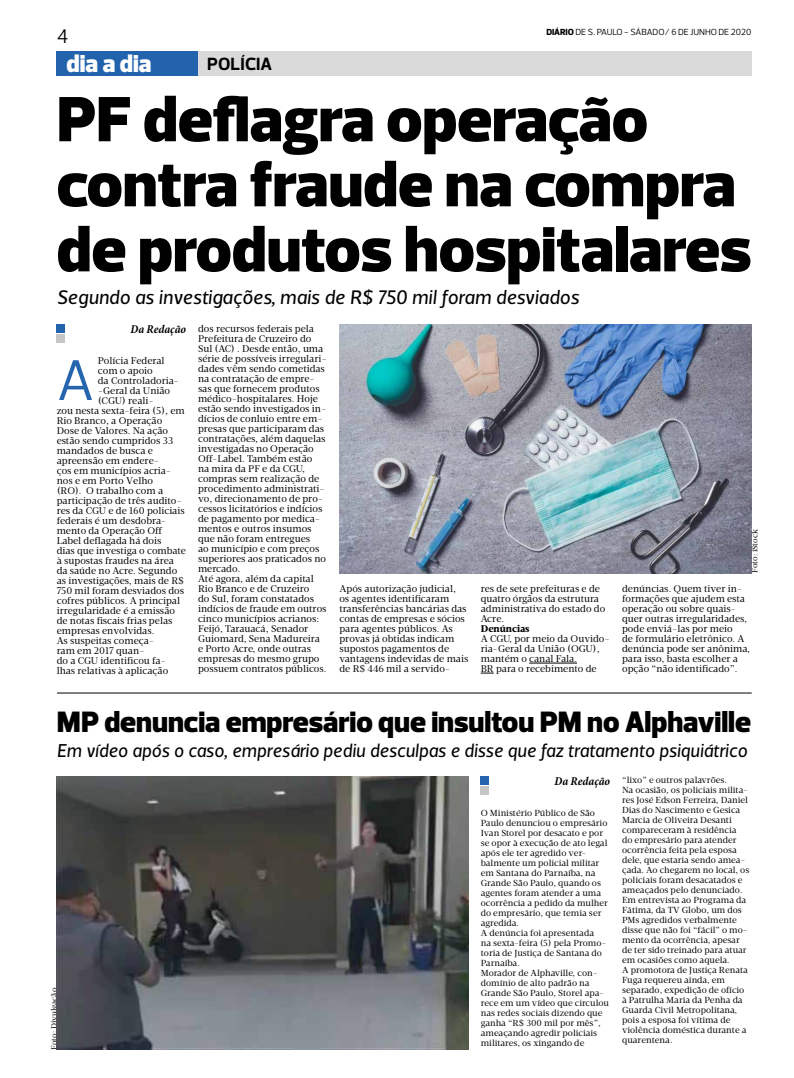
<style>
.page{position:relative;width:794px;height:1078px;background:#fff}
.page>*{position:absolute;margin:0;border:0;box-sizing:border-box;transform-origin:0 0}
.t1{font:900 65px/65px "Prelo";color:#000}
.t2{font:58px "Prelo";color:#2565ae}
.t3{font:900 30px "Prelo";color:#000}
.t4{font:900 25px "Prelo";color:#fff}
.t5{font:italic 20px "Velino Sans";color:#000}
.t6{font:20px "Prelo";color:#000}
.t7{font:italic 19px "Velino Sans";color:#000}
.t8{font:700 18px "Prelo";color:#000}
.t9{font:italic 700 condensed 12px "Minion Pro";letter-spacing:-.005em;color:#000}
.t10{font:10px/10px "Velino Text";color:#000}
.t11{font:900 10px "Velino Text";color:#000}
.t12{font:9px/10px "Velino Text";color:#000}
.t13{font:9px "Prelo";letter-spacing:-.005em;color:#000}
.t14{font:8px "Velino Text";color:#000}
.s1{font-weight:800}
</style>
<div class="page">
<div style="left:148px;top:51px;width:603px;height:24px;background:#dadada"></div>
<div style="left:57px;top:51px;width:141px;height:24px;background:#2363ad"></div>
<div style="left:57px;top:334px;width:8px;height:9px;background:#c6c6c6"></div>
<div style="left:57px;top:324px;width:8px;height:9px;background:#2464ae"></div>
<hr style="left:57px;top:692px;width:694px;height:1px;background:#000">
<div style="left:481px;top:786px;width:8px;height:8px;background:#c6c6c6"></div>
<div style="left:481px;top:776px;width:8px;height:8px;background:#2464ae"></div>
<img style="left:57px;top:776px;width:411px;height:273px">
<hr style="left:529px;top:662px;width:48px;height:1px;background:#000">
<svg style="left:481px;top:672px;width:13px;height:1px"></svg>
<img style="left:339px;top:324px;width:412px;height:249px">
<h3 class="t6" style="left:57px;top:24px;width:13px">4</h3>
<h3 class="t4" style="left:67px;top:48px;width:86px">dia a dia</h3>
<h3 class="t8" style="left:207px;top:52px;width:67px">POLÍCIA</h3>
<p class="t13" style="left:546px;top:27px;width:206px"><span class="s1">DIÁRIO</span> DE S. PAULO - SÁBADO/ 6 DE JUNHO DE 2020</p>
<h1 class="t1" style="left:57px;top:87px;width:696px">PF deflagra operação contra fraude na compra de produtos hospitalares</h1>
<h3 class="t5" style="left:57px;top:284px;width:524px">Segundo as investigações, mais de R$ 750 mil foram desviados</h3>
<p class="t9" style="left:130px;top:321px;width:57px">Da Redação</p>
<h2 class="t2" style="left:57px;top:345px;width:39px">A</h2>
<p class="t10" style="left:98px;top:355px;width:68px">Polícia Federal</p>
<p class="t10" style="left:98px;top:365px;width:57px">com o apoio</p>
<p class="t10" style="left:98px;top:375px;width:83px">da Controladoria-</p>
<p class="t10" style="left:98px;top:385px;width:74px">-Geral da União</p>
<p class="t10" style="left:98px;top:395px;width:58px">(CGU) reali-</p>
<p class="t10" style="left:57px;top:405px;width:130px">zou nesta sexta-feira (5), em</p>
<p class="t10" style="left:57px;top:415px;width:107px">Rio Branco, a Operação</p>
<p class="t10" style="left:57px;top:425px;width:113px">Dose de Valores. Na ação</p>
<p class="t10" style="left:57px;top:435px;width:118px">estão sendo cumpridos 33</p>
<p class="t10" style="left:57px;top:445px;width:98px">mandados de busca e</p>
<p class="t10" style="left:57px;top:455px;width:104px">apreensão em endere-</p>
<p class="t10" style="left:57px;top:465px;width:116px">ços em municípios acria-</p>
<p class="t10" style="left:57px;top:475px;width:98px">nos e em Porto Velho</p>
<p class="t10" style="left:57px;top:485px;width:108px">(RO). O trabalho com a</p>
<p class="t10" style="left:57px;top:495px;width:127px">participação de três audito-</p>
<p class="t10" style="left:57px;top:505px;width:130px">res da CGU e de 160 policiais</p>
<p class="t10" style="left:57px;top:515px;width:111px">federais é um desdobra-</p>
<p class="t10" style="left:57px;top:525px;width:107px">mento da Operação Off</p>
<p class="t10" style="left:57px;top:535px;width:106px">Label deflagada há dois</p>
<p class="t10" style="left:57px;top:545px;width:131px">dias que investiga o combate</p>
<p class="t10" style="left:57px;top:555px;width:119px">à supostas fraudes na área</p>
<p class="t10" style="left:57px;top:565px;width:122px">da saúde no Acre. Segundo</p>
<p class="t10" style="left:57px;top:575px;width:129px">as investigações, mais de R$</p>
<p class="t10" style="left:57px;top:585px;width:129px">750 mil foram desviados dos</p>
<p class="t10" style="left:57px;top:595px;width:125px">cofres públicos. A principal</p>
<p class="t10" style="left:57px;top:605px;width:120px">irregularidade é a emissão</p>
<p class="t10" style="left:57px;top:615px;width:117px">de notas fiscais frias pelas</p>
<p class="t10" style="left:57px;top:625px;width:99px">empresas envolvidas.</p>
<p class="t10" style="left:57px;top:635px;width:99px">As suspeitas começa-</p>
<p class="t10" style="left:57px;top:645px;width:89px">ram em 2017 quan-</p>
<p class="t10" style="left:57px;top:655px;width:111px">do a CGU identificou fa-</p>
<p class="t10" style="left:57px;top:665px;width:113px">lhas relativas à aplicação</p>
<p class="t10" style="left:198px;top:323px;width:130px">dos recursos federais pela<br>Prefeitura de Cruzeiro do<br>Sul (AC) . Desde então, uma série de possíveis irregulari&shy;dades vêm sendo cometidas na contratação de empre&shy;sas que fornecem produtos médico-hospitalares. Hoje estão sendo investigados in&shy;dícios de conluio entre em&shy;presas que participaram das contratações, além daquelas investigadas no Operação<br>Off-Label. Também estão<br>na mira da PF e da CGU, compras sem realização de procedimento administrati&shy;vo, direcionamento de pro&shy;cessos licitatórios e indícios de pagamento por medica&shy;mentos e outros insumos que não foram entregues<br>ao município e com preços superiores aos praticados no mercado.<br>Até agora, além da capital<br>Rio Branco e de Cruzeiro<br>do Sul, foram constatados indícios de fraude em outros cinco municípios acrianos:<br>Feijó, Tarauacá, Senador<br>Guiomard, Sena Madureira e Porto Acre, onde outras empresas do mesmo grupo possuem contratos públicos.</p>
<p class="t10" style="left:339px;top:583px;width:130px">Após autorização judicial, os agentes identificaram transferências bancárias das contas de empresas e sócios para agentes públicos. As provas já obtidas indicam supostos pagamentos de vantagens indevidas de mais de R$ 446 mil a servido-</p>
<p class="t10" style="left:481px;top:583px;width:126px">res de sete prefeituras e de quatro órgãos da estrutura administrativa do estado do<br>Acre.</p>
<p class="t11" style="left:481px;top:622px;width:50px">Denúncias</p>
<p class="t10" style="left:481px;top:633px;width:131px">A CGU, por meio da Ouvido&shy;ria-Geral da União (OGU), mantém o canal Fala.<br>BR para o recebimento de</p>
<p class="t14" style="left:750px;top:572px;width:45px;rotate:-90deg">Foto: iStock</p>
<p class="t10" style="left:622px;top:583px;width:130px">denúncias. Quem tiver in&shy;formações que ajudem esta operação ou sobre quais&shy;quer outras irregularidades, pode enviá-las por meio<br>de formulário eletrônico. A denúncia pode ser anônima, para isso, basta escolher a opção “não identificado”.</p>
<h3 class="t3" style="left:57px;top:703px;width:695px">MP denuncia empresário que insultou PM no Alphaville</h3>
<p class="t9" style="left:554px;top:772px;width:57px">Da Redação</p>
<p class="t12" style="left:481px;top:807px;width:130px">O Ministério Público de São<br>Paulo denunciou o empresário<br>Ivan Storel por desacato e por se opor à execução de ato legal após ele ter agredido ver&shy;balmente um policial militar em Santana do Parnaíba, na<br>Grande São Paulo, quando os agentes foram atender a uma ocorrência a pedido da mulher do empresário, que temia ser agredida.<br>A denúncia foi apresentada<br>na sexta-feira (5) pela Promo&shy;toria de Justiça de Santana do<br>Parnaíba.<br>Morador de Alphaville, con&shy;domínio de alto padrão na<br>Grande São Paulo, Storel apa&shy;rece em um vídeo que circulou nas redes sociais dizendo que ganha “R$ 300 mil por mês”, ameaçando agredir policiais militares, os xingando de</p>
<h3 class="t7" style="left:57px;top:738px;width:692px">Em vídeo após o caso, empresário pediu desculpas e disse que faz tratamento psiquiátrico</h3>
<p class="t12" style="left:622px;top:775px;width:129px">“lixo” e outros palavrões.<br>Na ocasião, os policiais milita&shy;res José Edson Ferreira, Daniel<br>Dias do Nascimento e Gesica<br>Marcia de Oliveira Desanti compareceram à residência<br>do empresário para atender ocorrência feita pela esposa dele, que estaria sendo amea&shy;çada. Ao chegarem no local, os policiais foram desacatados e ameaçados pelo denunciado.<br>Em entrevista ao Programa da<br>Fátima, da TV Globo, um dos<br>PMs agredidos verbalmente disse que não foi “fácil” o mo&shy;mento da ocorrência, apesar de ter sido treinado para atuar em ocasiões como aquela.<br>A promotora de Justiça Renata<br>Fuga requereu ainda, em separado, expedição de ofício à Patrulha Maria da Penha da<br>Guarda Civil Metropolitana, pois a esposa foi vítima de violência doméstica durante a quarentena.</p>
<p class="t14" style="left:49px;top:1049px;width:64px;rotate:-90deg">Foto: Divulgação</p>
</div>
